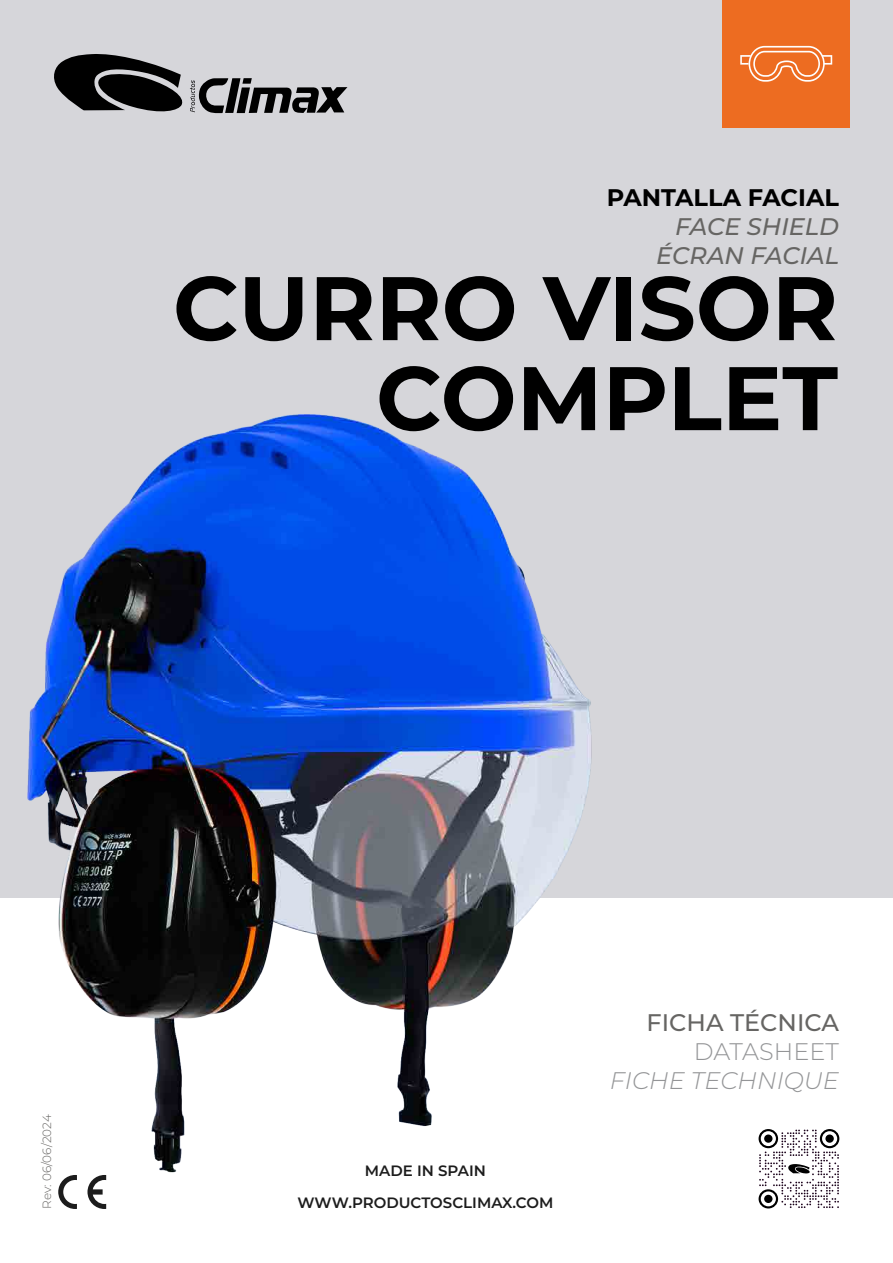
<style>
.page{position:relative;width:893px;height:1263px;background:#fff}
.page>*{position:absolute;margin:0;border:0;box-sizing:border-box;transform-origin:0 0}
.t1{font:700 90px/90px "Montserrat";color:#000;text-align:right}
.t2{font:italic 500 24px/28.8px "Montserrat";color:#666563;text-align:right}
.t3{font:italic 300 24px "Montserrat";color:#949597}
.t4{font:700 24px "Montserrat";color:#000}
.t5{font:500 24px "Montserrat";color:#666563}
.t6{font:300 24px "Montserrat";color:#949597}
.t7{font:600 15px "Montserrat";color:#1c1c1c}
.t8{font:300 12px "Montserrat";color:#666563}
</style>
<div class="page">
<div style="left:0;top:0;width:893px;height:897px;background:#d6d6da"></div>
<svg style="left:54px;top:54px;width:293px;height:60px"></svg>
<img style="left:0;top:414px;width:670px;height:766px">
<svg style="left:58px;top:1175px;width:19px;height:34px"></svg>
<svg style="left:87px;top:1175px;width:19px;height:34px"></svg>
<div style="left:722px;top:0;width:128px;height:128px;background:#ed6c21"></div>
<svg style="left:740px;top:46px;width:92px;height:36px"></svg>
<svg style="left:759px;top:1129px;width:80px;height:79px"></svg>
<h2 class="t4" style="left:607px;top:180px;width:234px">PANTALLA FACIAL</h2>
<h2 class="t2" style="left:656px;top:211px;width:184px">FACE SHIELD<br>ÉCRAN FACIAL</h2>
<h1 class="t1" style="left:173px;top:259px;width:666px">CURRO VISOR<br>COMPLET</h1>
<p class="t8" style="left:39px;top:1209px;width:96px;rotate:-90deg">Rev: 06/06/2024</p>
<p class="t7" style="left:365px;top:1160px;width:123px">MADE IN SPAIN</p>
<p class="t7" style="left:297px;top:1192px;width:257px">WWW.PRODUCTOSCLIMAX.COM</p>
<h2 class="t5" style="left:646px;top:1006px;width:194px">FICHA TÉCNICA</h2>
<h2 class="t6" style="left:694px;top:1035px;width:147px">DATASHEET</h2>
<h2 class="t3" style="left:610px;top:1064px;width:231px">FICHE TECHNIQUE</h2>
</div>
